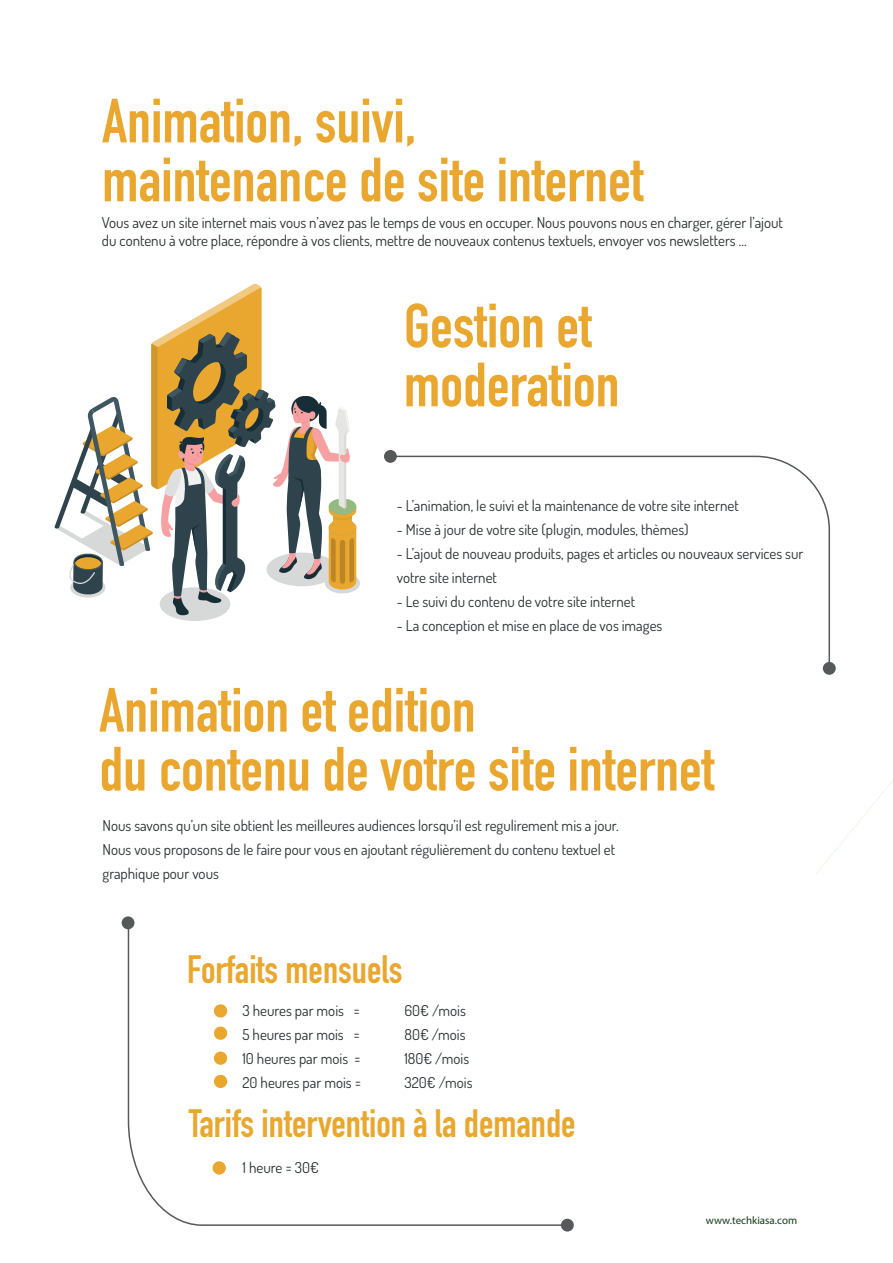
<style>
.page{position:relative;width:893px;height:1263px;background:#fff}
.page>*{position:absolute;margin:0;border:0;box-sizing:border-box;transform-origin:0 0}
.t1{font:700 61.35px/58.9px "DIN Condensed";color:#e9a72f}
.t2{font:700 39px "DIN Condensed";color:#e9a72f}
.t3{font:15px/24px "Dosis";color:#2a2e30}
.t4{font:10.95px "Myriad Pro";color:#173b19}
</style>
<div class="page">
<svg style="left:55px;top:284px;width:305px;height:337px"></svg>
<svg style="left:397px;top:455px;width:434px;height:214px"></svg>
<div style="left:384px;top:450px;width:13px;height:13px;background:#55595a;border-radius:50%"></div>
<div style="left:561px;top:1219px;width:13px;height:12px;background:#55595a;border-radius:50%"></div>
<div style="left:823px;top:662px;width:13px;height:13px;background:#55595a;border-radius:50%"></div>
<svg style="left:127px;top:921px;width:442px;height:305px"></svg>
<div style="left:122px;top:916px;width:12px;height:13px;background:#55595a;border-radius:50%"></div>
<div style="left:214px;top:1004px;width:13px;height:13px;background:#e9a72f;border-radius:50%"></div>
<div style="left:214px;top:1026px;width:13px;height:14px;background:#e9a72f;border-radius:50%"></div>
<div style="left:214px;top:1051px;width:13px;height:14px;background:#e9a72f;border-radius:50%"></div>
<div style="left:214px;top:1075px;width:13px;height:13px;background:#e9a72f;border-radius:50%"></div>
<div style="left:213px;top:1161px;width:13px;height:13px;background:#e9a72f;border-radius:50%"></div>
<h1 class="t1" style="left:102px;top:91px;width:543px">Animation, suivi, maintenance de site internet</h1>
<p class="t3" style="left:102px;top:213px;width:683px;line-height:18px">Vous avez un site internet mais vous n’avez pas le temps de vous en occuper. Nous pouvons nous en charger, gérer l’ajout du contenu à votre place, répondre à vos clients, mettre de nouveaux contenus textuels, envoyer vos newsletters …</p>
<h1 class="t1" style="left:404px;top:296px;width:217px">Gestion et moderation</h1>
<p class="t3" style="left:397px;top:493px;width:343px">- L’animation, le suivi et la maintenance de votre site internet</p>
<p class="t3" style="left:397px;top:517px;width:293px">- Mise à jour de votre site (plugin, modules, thèmes)</p>
<p class="t3" style="left:397px;top:541px;width:408px">- L’ajout de nouveau produits, pages et articles ou nouveaux services sur votre site internet</p>
<p class="t3" style="left:397px;top:589px;width:240px">- Le suivi du contenu de votre site internet</p>
<p class="t3" style="left:397px;top:613px;width:267px">- La conception et mise en place de vos images</p>
<h1 class="t1" style="left:99px;top:680px;width:616px">Animation et edition<br>du contenu de votre site internet</h1>
<p class="t3" style="left:103px;top:813px;width:518px">Nous savons qu’un site obtient les meilleures audiences lorsqu’il est regulirement mis a jour.<br>Nous vous proposons de le faire pour vous en ajoutant régulièrement du contenu textuel et graphique pour vous</p>
<h2 class="t2" style="left:187px;top:943px;width:217px">Forfaits mensuels</h2>
<p class="t3" style="left:242px;top:997px;width:119px">3 heures par mois =</p>
<p class="t3" style="left:404px;top:997px;width:63px">60€ /mois</p>
<p class="t3" style="left:242px;top:1021px;width:119px">5 heures par mois =</p>
<p class="t3" style="left:404px;top:1021px;width:63px">80€ /mois</p>
<p class="t3" style="left:242px;top:1045px;width:120px">10 heures par mois =</p>
<p class="t3" style="left:404px;top:1045px;width:66px">180€ /mois</p>
<p class="t3" style="left:242px;top:1069px;width:120px">20 heures par mois =</p>
<p class="t3" style="left:404px;top:1069px;width:70px">320€ /mois</p>
<h2 class="t2" style="left:189px;top:1097px;width:388px">Tarifs intervention à la demande</h2>
<p class="t3" style="left:243px;top:1155px;width:78px">1 heure = 30€</p>
<p class="t4" style="left:706px;top:1213px;width:93px">www.techkiasa.com</p>
</div>
